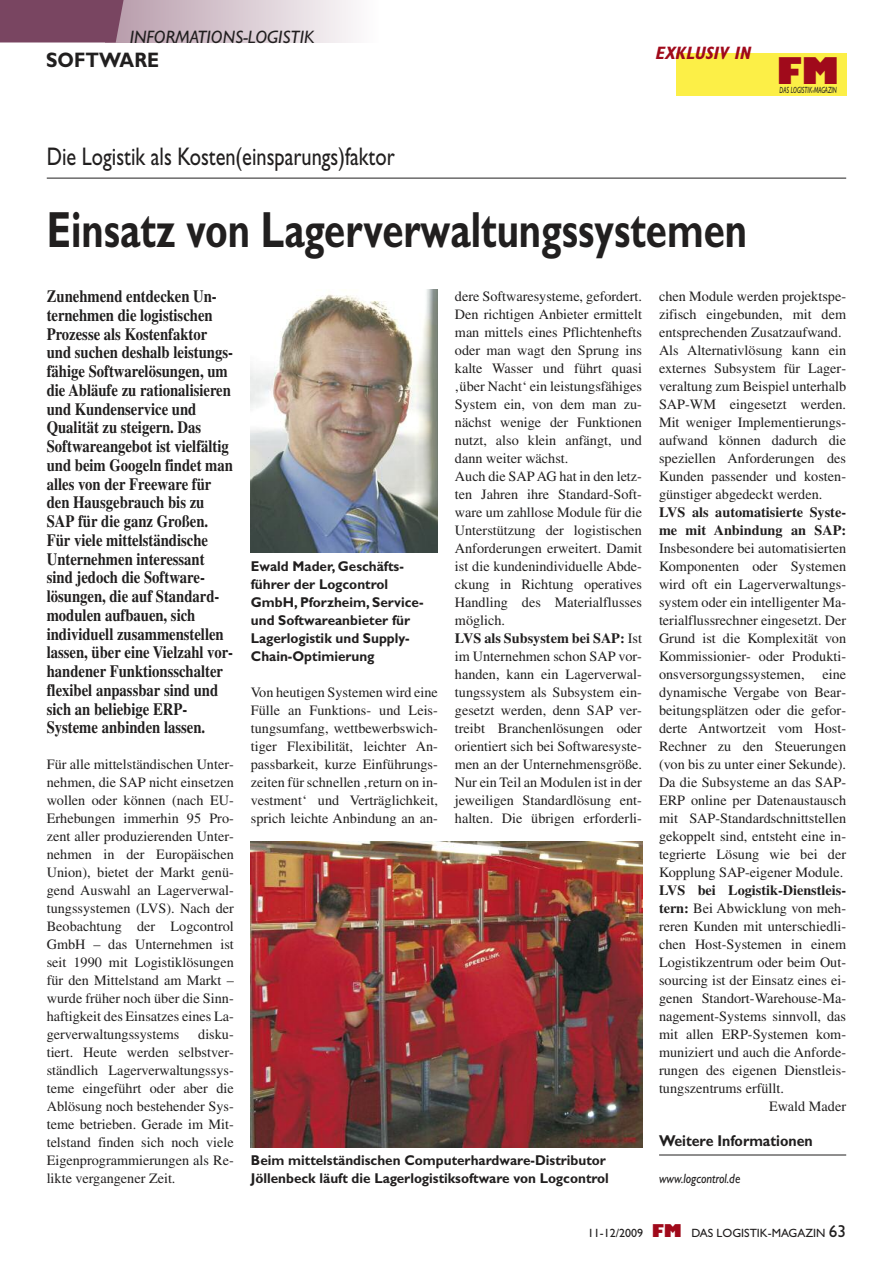
<style>
.page{position:relative;width:893px;height:1263px;background:#fff}
.page>*{position:absolute;margin:0;border:0;box-sizing:border-box;transform-origin:0 0}
.t1{font:700 51px "Gill Sans";color:#211f1f;scale:.75 1}
.t2{font:800 36px "Gill Sans";color:#a00a1b}
.t3{font:25.5px "Gill Sans";color:#211f1f;scale:.8 1}
.t4{font:700 21px "Gill Sans";color:#211f1f;scale:.9 1}
.t5{font:italic 18px "Gill Sans";color:#211f1f}
.t6{font:italic 700 condensed 18px "Gill Sans";color:#a00a1b}
.t7{font:700 17.25px/18.8px "Times";color:#211f1f;scale:.85 1}
.t8{font:700 15.75px "Gill Sans";color:#211f1f;scale:.9 1}
.t9{font:14.25px/18px "Times";color:#211f1f;text-align:justify}
.t10{font:700 14.25px/18px "Gill Sans";color:#211f1f;scale:.95 1}
.t11{font:700 14.25px/18px "Times";color:#211f1f}
.t12{font:italic 13.5px "Gill Sans";color:#211f1f;scale:.9 1}
.t13{font:12px "Gill Sans";color:#211f1f}
.t14{font:italic 9px "Gill Sans";color:#211f1f;scale:.65 1}
.s1{font-weight:700}
.s2{font-weight:800;font-size:17.25px;color:#a00a1b}
.s3{font-size:17.25px}
</style>
<div class="page">
<hr style="left:47px;top:178px;width:799px;height:1px;background:#211f1f">
<hr style="left:659px;top:1154px;width:187px;height:1px;background:#211f1f">
<img style="left:251px;top:289px;width:187px;height:264px">
<img style="left:251px;top:842px;width:391px;height:305px">
<div style="left:676px;top:53px;width:170px;height:43px;background:#fcef47"></div>
<div style="left:105px;top:0;width:273px;height:43px;background:linear-gradient(to right,#b699a9,#fefdfe)"></div>
<svg style="left:0;top:0;width:126px;height:43px;background:#7d4b66"></svg>
<p class="t5" style="left:130px;top:30px;width:186px">INFORMATIONS-LOGISTIK</p>
<h3 class="t4" style="left:46px;top:52px;width:127px">SOFTWARE</h3>
<h3 class="t3" style="left:47px;top:147px;width:436px">Die Logistik als Kosten(einsparungs)faktor</h3>
<p class="t6" style="left:655px;top:46px;width:100px">EXKLUSIV IN</p>
<h2 class="t2" style="left:777px;top:57px;width:64px">FM</h2>
<p class="t14" style="left:780px;top:87px;width:90px">DAS LOGISTIK-MAGAZIN</p>
<h1 class="t1" style="left:47px;top:211px;width:935px">Einsatz von Lagerverwaltungssystemen</h1>
<p class="t7" style="left:47px;top:289px;width:221px">Zunehmend entdecken Un&shy;ternehmen die logistischen<br>Prozesse als Kostenfaktor und suchen deshalb leistungs&shy;fähige Softwarelösungen, um die Abläufe zu rationalisieren und Kundenservice und<br>Qualität zu steigern. Das<br>Softwareangebot ist vielfältig und beim Googeln findet man alles von der Freeware für den Hausgebrauch bis zu<br>SAP für die ganz Großen.<br>Für viele mittelständische<br>Unternehmen interessant sind jedoch die Software&shy;lösungen, die auf Standard&shy;modulen aufbauen, sich individuell zusammenstellen lassen, über eine Vielzahl vor&shy;handener Funktionsschalter flexibel anpassbar sind und sich an beliebige ERP-<br>Systeme anbinden lassen.</p>
<p class="t9" style="left:47px;top:757px;width:189px">Für alle mittelständischen Unter&shy;nehmen, die SAP nicht einsetzen wollen oder können (nach EU-Erhebungen immerhin 95 Pro&shy;zent aller produzierenden Unter&shy;nehmen in der Europäischen Union), bietet der Markt genü&shy;gend Auswahl an Lagerverwal&shy;tungssystemen (LVS). Nach der Beobachtung der Logcontrol GmbH – das Unternehmen ist seit 1990 mit Logistiklösungen für den Mittelstand am Markt – wurde früher noch über die Sinn&shy;haftigkeit des Einsatzes eines La&shy;gerverwaltungssystems</p>
<p class="t9" style="left:455px;top:289px;width:189px;text-align:left">dere Softwaresysteme, gefordert.<br>Den richtigen Anbieter ermittelt man mittels eines Pflichtenhefts oder man wagt den Sprung ins kalte Wasser und führt quasi ‚über Nacht‘ ein leistungsfähiges<br>System ein, von dem man zu&shy;nächst wenige der Funktionen nutzt, also klein anfängt, und dann weiter wächst.<br>Auch die SAPAG hat in den letz&shy;ten Jahren ihre Standard-Soft&shy;ware um zahllose Module für die<br>Unterstützung der logistischen<br>Anforderungen erweitert. Damit ist die kundenindividuelle Abde&shy;ckung in Richtung operatives<br>Handling des Materialflusses möglich.<br><span class="s1">LVS als Subsystem bei SAP:</span> Ist im Unternehmen schon SAP vor&shy;handen, kann ein Lagerverwal&shy;tungssystem als Subsystem ein&shy;gesetzt werden, denn SAP ver&shy;treibt Branchenlösungen oder orientiert sich bei Softwaresyste&shy;men an der Unternehmensgröße.<br>Nur ein Teil an Modulen ist in der jeweiligen Standardlösung ent&shy;halten. Die übrigen erforderli-</p>
<p class="t9" style="left:659px;top:289px;width:189px;text-align:left">chen Module werden projektspe&shy;zifisch eingebunden, mit dem entsprechenden Zusatzaufwand.<br>Als Alternativlösung kann ein externes Subsystem für Lager&shy;veraltung zum Beispiel unterhalb<br>SAP-WM eingesetzt werden.<br>Mit weniger Implementierungs&shy;aufwand können dadurch die speziellen Anforderungen des<br>Kunden passender und kosten&shy;günstiger abgedeckt werden.</p>
<p class="t11" style="left:659px;top:505px;width:189px">LVS als automatisierte Syste&shy;me mit Anbindung an SAP:</p>
<p class="t9" style="left:659px;top:541px;width:189px">Insbesondere bei automatisierten Komponenten oder Systemen wird oft ein Lagerverwaltungs&shy;system oder ein intelligenter Ma&shy;terialflussrechner eingesetzt. Der Grund ist die Komplexität von Kommissionier- oder Produkti&shy;onsversorgungssystemen, eine dynamische Vergabe von Bear&shy;beitungsplätzen oder die gefor&shy;derte Antwortzeit vom Host-Rechner zu den Steuerungen (von bis zu unter einer Sekunde).<br>Da die Subsysteme an das SAP-ERP online per Datenaustausch mit SAP-Standardschnittstellen gekoppelt sind, entsteht eine in&shy;tegrierte Lösung wie bei der Kopplung SAP-eigener Module.</p>
<p class="t11" style="left:659px;top:883px;width:189px">LVS bei Logistik-Dienstleis-</p>
<p class="t9" style="left:659px;top:901px;width:189px"><span class="s1">tern:</span> Bei Abwicklung von meh-</p>
<p class="t9" style="left:659px;top:919px;width:189px">reren Kunden mit unterschiedli-</p>
<p class="t9" style="left:659px;top:937px;width:189px">chen Host-Systemen in einem</p>
<p class="t9" style="left:659px;top:955px;width:189px">Logistikzentrum oder beim Out-</p>
<p class="t9" style="left:659px;top:973px;width:189px">sourcing ist der Einsatz eines ei-</p>
<p class="t9" style="left:659px;top:991px;width:189px">genen Standort-Warehouse-Ma-</p>
<p class="t9" style="left:659px;top:1009px;width:189px">nagement-Systems sinnvoll, das</p>
<p class="t9" style="left:659px;top:1027px;width:189px">mit allen ERP-Systemen kom-</p>
<p class="t9" style="left:659px;top:1045px;width:189px">muniziert und auch die Anforde-</p>
<p class="t9" style="left:659px;top:1063px;width:189px">rungen des eigenen Dienstleis-</p>
<p class="t9" style="left:659px;top:1081px;width:127px">tungszentrums erfüllt.</p>
<p class="t9" style="left:769px;top:1099px;width:79px">Ewald Mader</p>
<p class="t8" style="left:659px;top:1134px;width:172px">Weitere Informationen</p>
<p class="t12" style="left:659px;top:1174px;width:92px">www.logcontrol.de</p>
<p class="t10" style="left:251px;top:559px;width:183px">Ewald Mader, Geschäfts&shy;führer der Logcontrol<br>GmbH, Pforzheim, Service&shy;und Softwareanbieter für<br>Lagerlogistik und Supply-<br>Chain-Optimierung</p>
<p class="t9" style="left:251px;top:685px;width:189px">Von heutigen Systemen wird eine Fülle an Funktions- und Leis&shy;tungsumfang, wettbewerbswich&shy;tiger Flexibilität, leichter An&shy;passbarkeit, kurze Einführungs&shy;zeiten für schnellen ‚return on in&shy;vestment‘ und Verträglichkeit, sprich leichte Anbindung an an-</p>
<p class="t9" style="left:47px;top:1027px;width:189px;text-indent:152px">disku&shy;tiert. Heute werden selbstver&shy;ständlich Lagerverwaltungssys&shy;teme eingeführt oder aber die Ablösung noch bestehender Sys&shy;teme betrieben. Gerade im Mit&shy;telstand finden sich noch viele Eigenprogrammierungen als Re&shy;likte vergangener Zeit.</p>
<p class="t10" style="left:251px;top:1153px;width:378px">Beim mittelständischen Computerhardware-Distributor<br>Jöllenbeck läuft die Lagerlogistiksoftware von Logcontrol</p>
<p class="t13" style="left:588px;top:1229px;width:260px">11-12/2009 <span class="s2">FM</span> DAS LOGISTIK-MAGAZIN <span class="s3">63</span></p>
</div>
